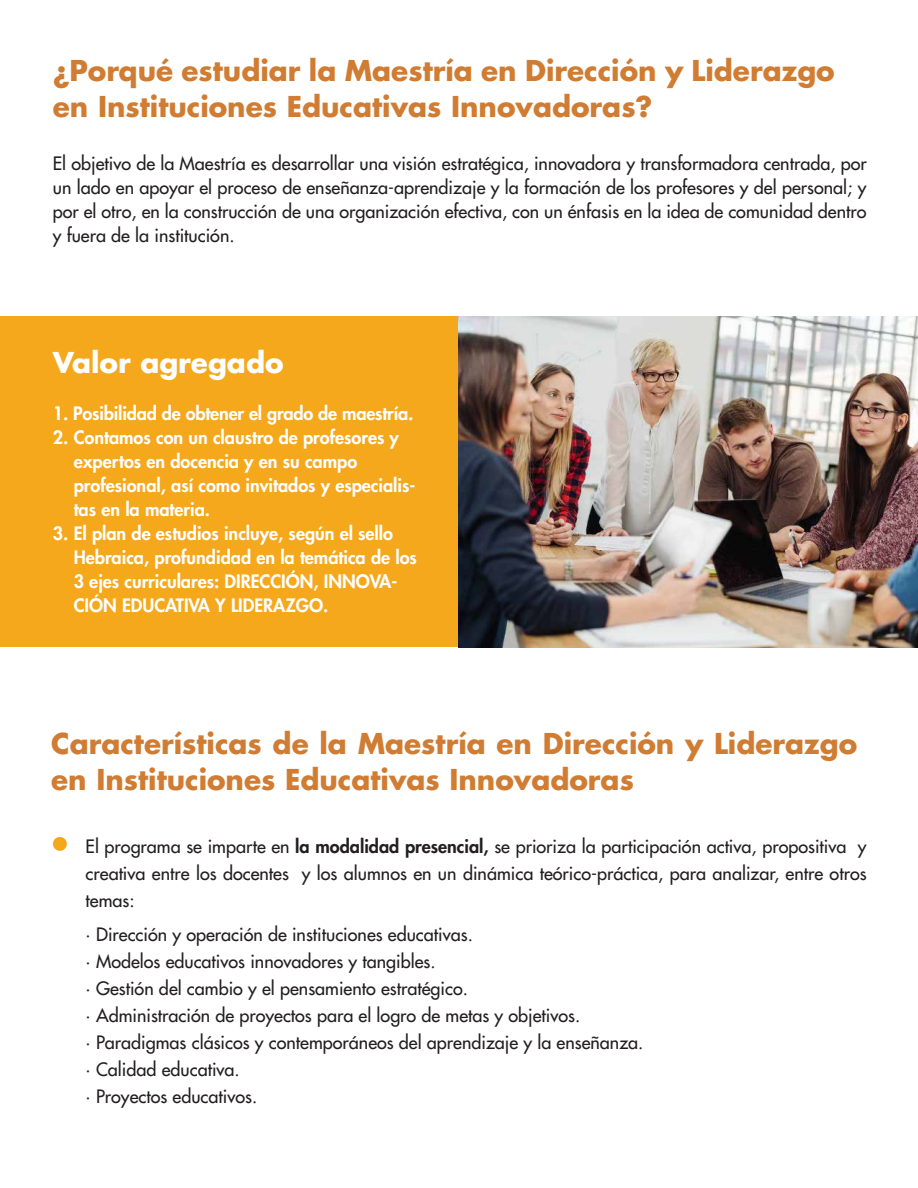
<style>
.page{position:relative;width:918px;height:1188px;background:#fff}
.page>*{position:absolute;margin:0;border:0;box-sizing:border-box;transform-origin:0 0}
.t1{font:700 27.9px/36px "Futura Std";color:#d07c32}
.t2{font:700 27.9px "Futura Std";color:#fff}
.t3{font:500 18px/27px "Futura Std";color:#231f20;text-align:justify}
.t4{font:800 18px/24px "Futura Std";color:#fff}
.s1{font-weight:800}
</style>
<div class="page">
<div style="left:0;top:316px;width:498px;height:331px;background:#f5a81c"></div>
<img style="left:459px;top:316px;width:459px;height:332px">
<div style="left:53px;top:837px;width:14px;height:14px;background:#f5a81c;border-radius:50%"></div>
<h1 class="t1" style="left:53px;top:52px;width:783px">¿Porqué estudiar la Maestría en Dirección y Liderazgo en Instituciones Educativas Innovadoras?</h1>
<p class="t3" style="left:53px;top:151px;width:815px;line-height:24px">El objetivo de la Maestría es desarrollar una visión estratégica, innovadora y transformadora centrada, por un lado en apoyar el proceso de enseñanza-aprendizaje y la formación de los profesores y del personal; y por el otro, en la construcción de una organización efectiva, con un énfasis en la idea de comunidad dentro y fuera de la institución.</p>
<h1 class="t2" style="left:53px;top:344px;width:232px">Valor agregado</h1>
<p class="t4" style="left:53px;top:401px;width:362px">1. Posibilidad de obtener el grado de maestría.</p>
<p class="t4" style="left:74px;top:425px;width:343px;text-indent:-21px">2. Contamos con un claustro de profesores y expertos en docencia y en su campo profesional, así como invitados y especialis&shy;tas en la materia.</p>
<p class="t4" style="left:74px;top:521px;width:345px;text-indent:-21px">3. El plan de estudios incluye, según el sello Hebraica, profundidad en la temática de los 3 ejes curriculares: DIRECCIÓN, INNOVA-CIÓN EDUCATIVA Y LIDERAZGO.</p>
<h1 class="t1" style="left:51px;top:725px;width:808px">Características de la Maestría en Dirección y Liderazgo en Instituciones Educativas Innovadoras</h1>
<p class="t3" style="left:86px;top:833px;width:783px">El programa se imparte en <span class="s1">la modalidad presencial,</span> se prioriza la participación activa, propositiva y creativa entre los docentes y los alumnos en un dinámica teórico-práctica, para analizar, entre otros temas:</p>
<p class="t3" style="left:86px;top:921px;width:559px;text-align:left">· Dirección y operación de instituciones educativas.<br>· Modelos educativos innovadores y tangibles.<br>· Gestión del cambio y el pensamiento estratégico.<br>· Administración de proyectos para el logro de metas y objetivos.<br>· Paradigmas clásicos y contemporáneos del aprendizaje y la enseñanza. · Calidad educativa.<br>· Proyectos educativos.</p>
</div>
